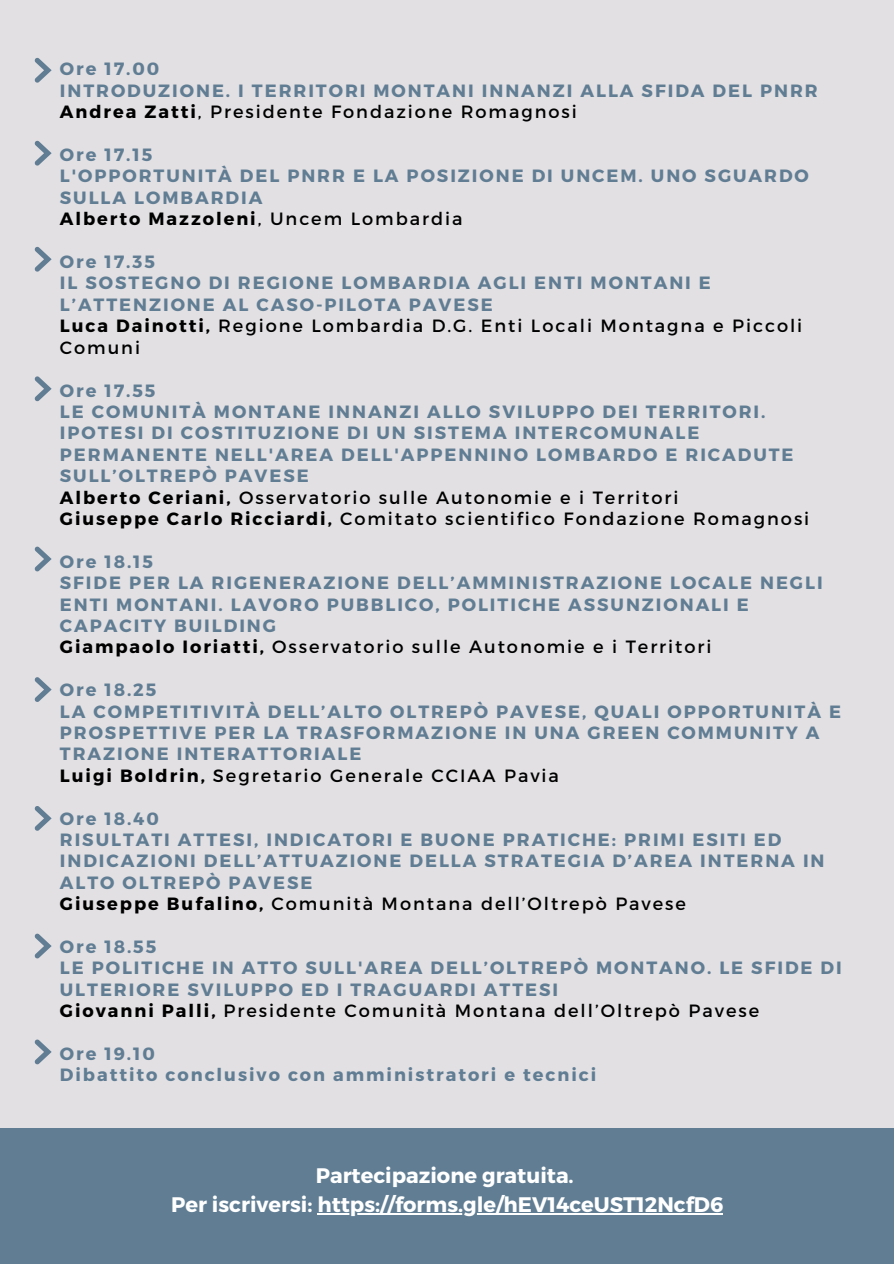
<style>
.page{position:relative;width:894px;height:1264px;background:#fff}
.page>*{position:absolute;margin:0;border:0;box-sizing:border-box;transform-origin:0 0}
.t1{font:700 21px "Montserrat";color:#fff}
.t2{font:700 17.7px/21.5px "Montserrat";letter-spacing:.11em;color:#607d93}
.t3{font:17.7px/21.5px "Montserrat";letter-spacing:.11em;color:#000}
.t4{font:700 17.7px "Montserrat";letter-spacing:.11em;color:#000}
.s1{font-weight:700}
.s2{font-weight:400}
</style>
<div class="page">
<div style="left:0;top:0;width:893px;height:1263px;background:#e2e0e3"></div>
<svg style="left:35px;top:58px;width:17px;height:25px"></svg>
<svg style="left:35px;top:141px;width:17px;height:25px"></svg>
<svg style="left:35px;top:247px;width:17px;height:25px"></svg>
<svg style="left:35px;top:376px;width:17px;height:25px"></svg>
<svg style="left:35px;top:546px;width:17px;height:25px"></svg>
<svg style="left:35px;top:677px;width:17px;height:25px"></svg>
<svg style="left:35px;top:806px;width:17px;height:24px"></svg>
<svg style="left:35px;top:933px;width:17px;height:25px"></svg>
<div style="left:0;top:1127px;width:893px;height:136px;background:#607d93"></div>
<hr style="left:317px;top:1213px;width:406px;height:1px;background:#fff">
<svg style="left:35px;top:1039px;width:17px;height:25px"></svg>
<p class="t2" style="left:60px;top:57px;width:101px">Ore 17.00</p>
<p class="t2" style="left:60px;top:79px;width:759px">INTRODUZIONE. I TERRITORI MONTANI INNANZI ALLA SFIDA DEL PNRR</p>
<p class="t3" style="left:60px;top:100px;width:518px"><span class="s1">Andrea Zatti</span>, Presidente Fondazione Romagnosi</p>
<p class="t2" style="left:60px;top:143px;width:94px">Ore 17.15</p>
<p class="t2" style="left:60px;top:164px;width:750px">L'OPPORTUNITÀ DEL PNRR E LA POSIZIONE DI UNCEM. UNO SGUARDO<br>SULLA LOMBARDIA</p>
<p class="t4" style="left:60px;top:207px;width:404px">Alberto Mazzoleni<span class="s2">, Uncem Lombardia</span></p>
<p class="t2" style="left:60px;top:250px;width:96px">Ore 17.35</p>
<p class="t2" style="left:60px;top:271px;width:652px">IL SOSTEGNO DI REGIONE LOMBARDIA AGLI ENTI MONTANI E<br>L’ATTENZIONE AL CASO-PILOTA PAVESE</p>
<p class="t3" style="left:60px;top:314px;width:743px"><span class="s1">Luca Dainotti,</span> Regione Lombardia D.G. Enti Locali Montagna e Piccoli<br>Comuni</p>
<p class="t2" style="left:60px;top:378px;width:97px">Ore 17.55</p>
<p class="t2" style="left:60px;top:400px;width:735px">LE COMUNITÀ MONTANE INNANZI ALLO SVILUPPO DEI TERRITORI.<br>IPOTESI DI COSTITUZIONE DI UN SISTEMA INTERCOMUNALE PERMANENTE NELL'AREA DELL'APPENNINO LOMBARDO E RICADUTE SULL’OLTREPÒ PAVESE</p>
<p class="t3" style="left:60px;top:485px;width:620px"><span class="s1">Alberto Ceriani,</span> Osservatorio sulle Autonomie e i Territori</p>
<p class="t3" style="left:60px;top:507px;width:750px"><span class="s1">Giuseppe Carlo Ricciardi,</span> Comitato scientifico Fondazione Romagnosi</p>
<p class="t2" style="left:60px;top:550px;width:95px">Ore 18.15</p>
<p class="t2" style="left:60px;top:571px;width:764px">SFIDE PER LA RIGENERAZIONE DELL’AMMINISTRAZIONE LOCALE NEGLI<br>ENTI MONTANI. LAVORO PUBBLICO, POLITICHE ASSUNZIONALI E<br>CAPACITY BUILDING</p>
<p class="t3" style="left:60px;top:635px;width:653px"><span class="s1">Giampaolo Ioriatti,</span> Osservatorio sulle Autonomie e i Territori</p>
<p class="t2" style="left:60px;top:678px;width:98px">Ore 18.25</p>
<p class="t2" style="left:60px;top:699px;width:782px">LA COMPETITIVITÀ DELL’ALTO OLTREPÒ PAVESE, QUALI OPPORTUNITÀ E<br>PROSPETTIVE PER LA TRASFORMAZIONE IN UNA GREEN COMMUNITY A<br>TRAZIONE INTERATTORIALE</p>
<p class="t3" style="left:60px;top:763px;width:500px"><span class="s1">Luigi Boldrin,</span> Segretario Generale CCIAA Pavia</p>
<p class="t2" style="left:60px;top:806px;width:101px">Ore 18.40</p>
<p class="t2" style="left:60px;top:828px;width:766px">RISULTATI ATTESI, INDICATORI E BUONE PRATICHE: PRIMI ESITI ED<br>INDICAZIONI DELL’ATTUAZIONE DELLA STRATEGIA D’AREA INTERNA IN<br>ALTO OLTREPÒ PAVESE</p>
<p class="t3" style="left:60px;top:892px;width:627px"><span class="s1">Giuseppe Bufalino,</span> Comunità Montana dell’Oltrepò Pavese</p>
<p class="t2" style="left:60px;top:935px;width:98px">Ore 18.55</p>
<p class="t2" style="left:60px;top:956px;width:783px">LE POLITICHE IN ATTO SULL'AREA DELL’OLTREPÒ MONTANO. LE SFIDE DI<br>ULTERIORE SVILUPPO ED I TRAGUARDI ATTESI</p>
<p class="t3" style="left:60px;top:999px;width:700px"><span class="s1">Giovanni Palli,</span> Presidente Comunità Montana dell’Oltrepò Pavese</p>
<p class="t2" style="left:60px;top:1042px;width:96px">Ore 19.10</p>
<p class="t2" style="left:60px;top:1063px;width:537px">Dibattito conclusivo con amministratori e tecnici</p>
<p class="t1" style="left:316px;top:1161px;width:259px">Partecipazione gratuita.</p>
<p class="t1" style="left:171px;top:1191px;width:553px">Per iscriversi: https://forms.gle/hEV14ceUST12NcfD6</p>
</div>
